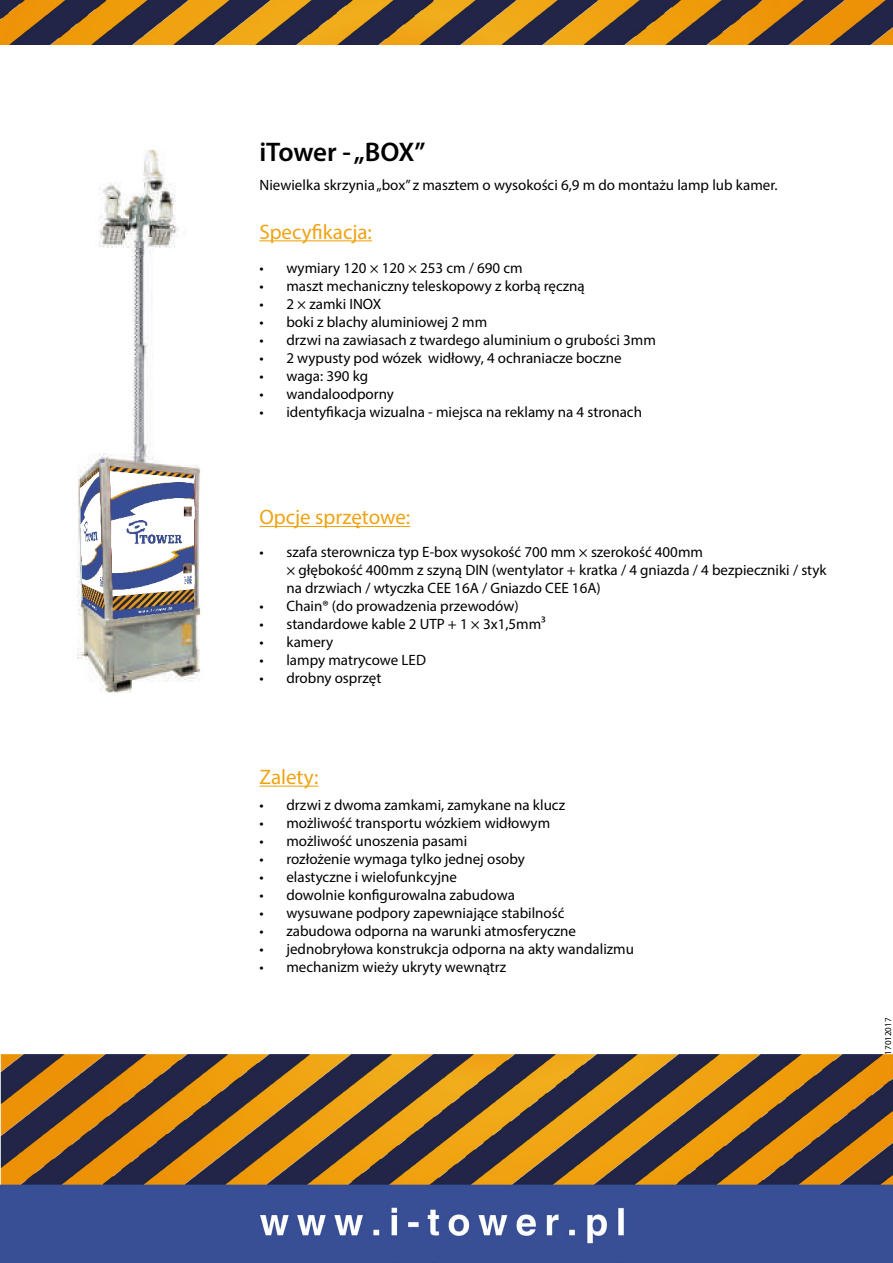
<style>
.page{position:relative;width:893px;height:1263px;background:#fff}
.page>*{position:absolute;margin:0;border:0;box-sizing:border-box;transform-origin:0 0}
.t1{font:600 27px "Myriad Pro";letter-spacing:-.01em;color:#000}
.t2{font:21px "Myriad Pro";color:#efa312}
.t3{font:15px/18px "Myriad Pro";color:#000}
.t4{font:9px "Myriad Pro";color:#000}
</style>
<div class="page">
<img style="left:0;top:1054px;width:893px;height:209px">
<img style="left:0;top:0;width:893px;height:44px">
<hr style="left:259px;top:240px;width:113px;height:1px;background:#efa312">
<hr style="left:259px;top:526px;width:151px;height:1px;background:#efa312">
<hr style="left:259px;top:786px;width:59px;height:1px;background:#efa312">
<img style="left:77px;top:149px;width:124px;height:544px">
<h1 class="t1" style="left:259px;top:134px;width:168px">iTower - „BOX”</h1>
<p class="t3" style="left:259px;top:175px;width:520px">Niewielka skrzynia „box” z masztem o wysokości 6,9 m do montażu lamp lub kamer.</p>
<h2 class="t2" style="left:259px;top:219px;width:114px">Specyfikacja:</h2>
<p class="t3" style="left:259px;top:259px;width:265px">• wymiary 120 × 120 × 253 cm / 690 cm</p>
<p class="t3" style="left:259px;top:277px;width:327px">• maszt mechaniczny teleskopowy z korbą ręczną</p>
<p class="t3" style="left:259px;top:295px;width:124px">• 2 × zamki INOX</p>
<p class="t3" style="left:259px;top:313px;width:229px">• boki z blachy aluminiowej 2 mm</p>
<p class="t3" style="left:259px;top:331px;width:398px">• drzwi na zawiasach z twardego aluminium o grubości 3mm</p>
<p class="t3" style="left:259px;top:349px;width:364px">• 2 wypusty pod wózek widłowy, 4 ochraniacze boczne</p>
<p class="t3" style="left:259px;top:367px;width:110px">• waga: 390 kg</p>
<p class="t3" style="left:259px;top:385px;width:136px">• wandaloodporny</p>
<p class="t3" style="left:259px;top:403px;width:384px">• identyfikacja wizualna - miejsca na reklamy na 4 stronach</p>
<h2 class="t2" style="left:259px;top:504px;width:152px">Opcje sprzętowe:</h2>
<p class="t3" style="left:286px;top:543px;width:542px;text-indent:-27px">• szafa sterownicza typ E-box wysokość 700 mm × szerokość 400mm<br>× głębokość 400mm z szyną DIN (wentylator + kratka / 4 gniazda / 4 bezpieczniki / styk na drzwiach / wtyczka CEE 16A / Gniazdo CEE 16A)</p>
<p class="t3" style="left:259px;top:597px;width:261px">• Chain® (do prowadzenia przewodów)</p>
<p class="t3" style="left:259px;top:615px;width:288px">• standardowe kable 2 UTP + 1 × 3x1,5mm³</p>
<p class="t3" style="left:259px;top:633px;width:75px">• kamery</p>
<p class="t3" style="left:259px;top:651px;width:168px">• lampy matrycowe LED</p>
<p class="t3" style="left:259px;top:669px;width:123px">• drobny osprzęt</p>
<h2 class="t2" style="left:259px;top:764px;width:61px">Zalety:</h2>
<p class="t3" style="left:259px;top:796px;width:307px">• drzwi z dwoma zamkami, zamykane na klucz</p>
<p class="t3" style="left:259px;top:814px;width:292px">• możliwość transportu wózkiem widłowym</p>
<p class="t3" style="left:259px;top:832px;width:209px">• możliwość unoszenia pasami</p>
<p class="t3" style="left:259px;top:850px;width:267px">• rozłożenie wymaga tylko jednej osoby</p>
<p class="t3" style="left:259px;top:868px;width:199px">• elastyczne i wielofunkcyjne</p>
<p class="t3" style="left:259px;top:886px;width:257px">• dowolnie konfigurowalna zabudowa</p>
<p class="t3" style="left:259px;top:904px;width:307px">• wysuwane podpory zapewniające stabilność</p>
<p class="t3" style="left:259px;top:922px;width:318px">• zabudowa odporna na warunki atmosferyczne</p>
<p class="t3" style="left:259px;top:940px;width:376px">• jednobryłowa konstrukcja odporna na akty wandalizmu</p>
<p class="t3" style="left:259px;top:958px;width:248px">• mechanizm wieży ukryty wewnątrz</p>
<p class="t4" style="left:883px;top:1054px;width:38px;rotate:-90deg">17012017</p>
</div>
